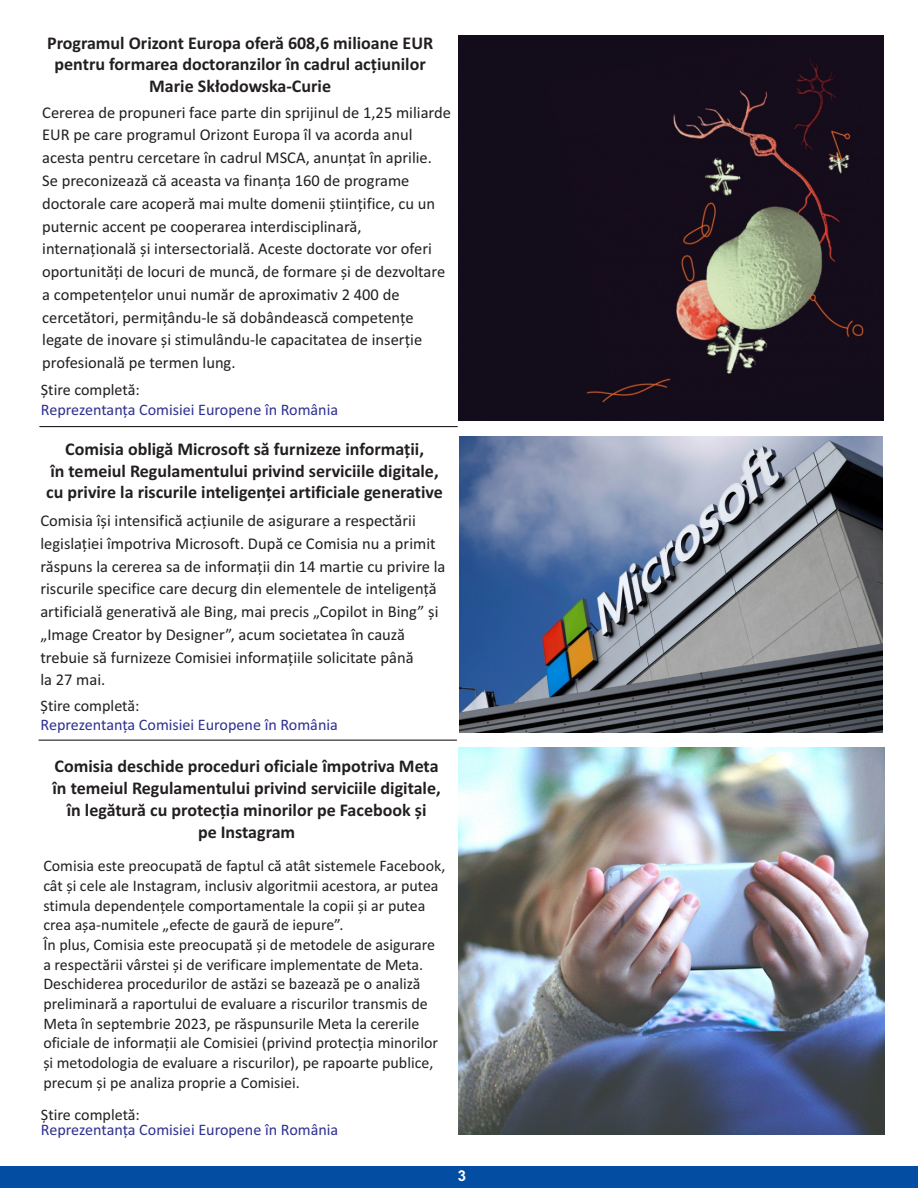
<style>
.page{position:relative;width:918px;height:1188px;background:#fff}
.page>*{position:absolute;margin:0;border:0;box-sizing:border-box;transform-origin:0 0}
.t1{font:700 18px/21.9px "Calibri";color:#231f20;text-align:center}
.t2{font:16.5px/22.8px "Calibri";color:#231f20}
.t3{font:16.05px/19.6px "Calibri";color:#231f20}
.t4{font:16.05px "Calibri";color:#2e3092}
.t5{font:700 15px "Arial";color:#fff}
</style>
<div class="page">
<div style="left:0;top:1166px;width:918px;height:22px;background:#034da2"></div>
<hr style="left:39px;top:740px;width:418px;height:1px;background:#231f20">
<hr style="left:39px;top:426px;width:419px;height:1px;background:#231f20">
<img style="left:459px;top:35px;width:425px;height:386px">
<img style="left:459px;top:436px;width:424px;height:296px">
<img style="left:458px;top:747px;width:426px;height:387px">
<p class="t1" style="left:47px;top:33px;width:388px">Programul Orizont Europa oferă 608,6 milioane EUR pentru formarea doctoranzilor în cadrul acțiunilor<br>Marie Skłodowska-Curie</p>
<p class="t2" style="left:42px;top:102px;width:410px">Cererea de propuneri face parte din sprijinul de 1,25 miliarde EUR pe care programul Orizont Europa îl va acorda anul acesta pentru cercetare în cadrul MSCA, anunțat în aprilie.<br>Se preconizează că aceasta va finanța 160 de programe doctorale care acoperă mai multe domenii științifice, cu un puternic accent pe cooperarea interdisciplinară, internațională și intersectorială. Aceste doctorate vor oferi oportunități de locuri de muncă, de formare și de dezvoltare a competențelor unui număr de aproximativ 2 400 de cercetători, permițându-le să dobândească competențe legate de inovare și stimulându-le capacitatea de inserție profesională pe termen lung.</p>
<p class="t3" style="left:41px;top:381px;width:100px">Știre completă:</p>
<p class="t4" style="left:41px;top:403px;width:299px">Reprezentanța Comisiei Europene în România</p>
<p class="t1" style="left:46px;top:439px;width:398px">Comisia obligă Microsoft să furnizeze informații,<br>în temeiul Regulamentului privind serviciile digitale, cu privire la riscurile inteligenței artificiale generative</p>
<p class="t2" style="left:40px;top:511px;width:407px">Comisia își intensifică acțiunile de asigurare a respectării legislației împotriva Microsoft. După ce Comisia nu a primit răspuns la cererea sa de informații din 14 martie cu privire la riscurile specifice care decurg din elementele de inteligență artificială generativă ale Bing, mai precis „Copilot in Bing” și „Image Creator by Designer”, acum societatea în cauză trebuie să furnizeze Comisiei informațiile solicitate până<br>la 27 mai.</p>
<p class="t3" style="left:41px;top:697px;width:100px">Știre completă:</p>
<p class="t4" style="left:41px;top:718px;width:299px">Reprezentanța Comisiei Europene în România</p>
<p class="t1" style="left:53px;top:756px;width:390px">Comisia deschide proceduri oficiale împotriva Meta în temeiul Regulamentului privind serviciile digitale, în legătură cu protecția minorilor pe Facebook și<br>pe Instagram</p>
<p class="t3" style="left:43px;top:857px;width:404px">Comisia este preocupată de faptul că atât sistemele Facebook, cât și cele ale Instagram, inclusiv algoritmii acestora, ar putea stimula dependențele comportamentale la copii și ar putea crea așa-numitele „efecte de gaură de iepure”.<br>În plus, Comisia este preocupată și de metodele de asigurare a respectării vârstei și de verificare implementate de Meta.<br>Deschiderea procedurilor de astăzi se bazează pe o analiză preliminară a raportului de evaluare a riscurilor transmis de Meta în septembrie 2023, pe răspunsurile Meta la cererile oficiale de informații ale Comisiei (privind protecția minorilor și metodologia de evaluare a riscurilor), pe rapoarte publice, precum și pe analiza proprie a Comisiei.</p>
<p class="t3" style="left:41px;top:1106px;width:100px">Știre completă:</p>
<p class="t4" style="left:41px;top:1123px;width:299px">Reprezentanța Comisiei Europene în România</p>
<p class="t5" style="left:458px;top:1170px;width:10px">3</p>
</div>
